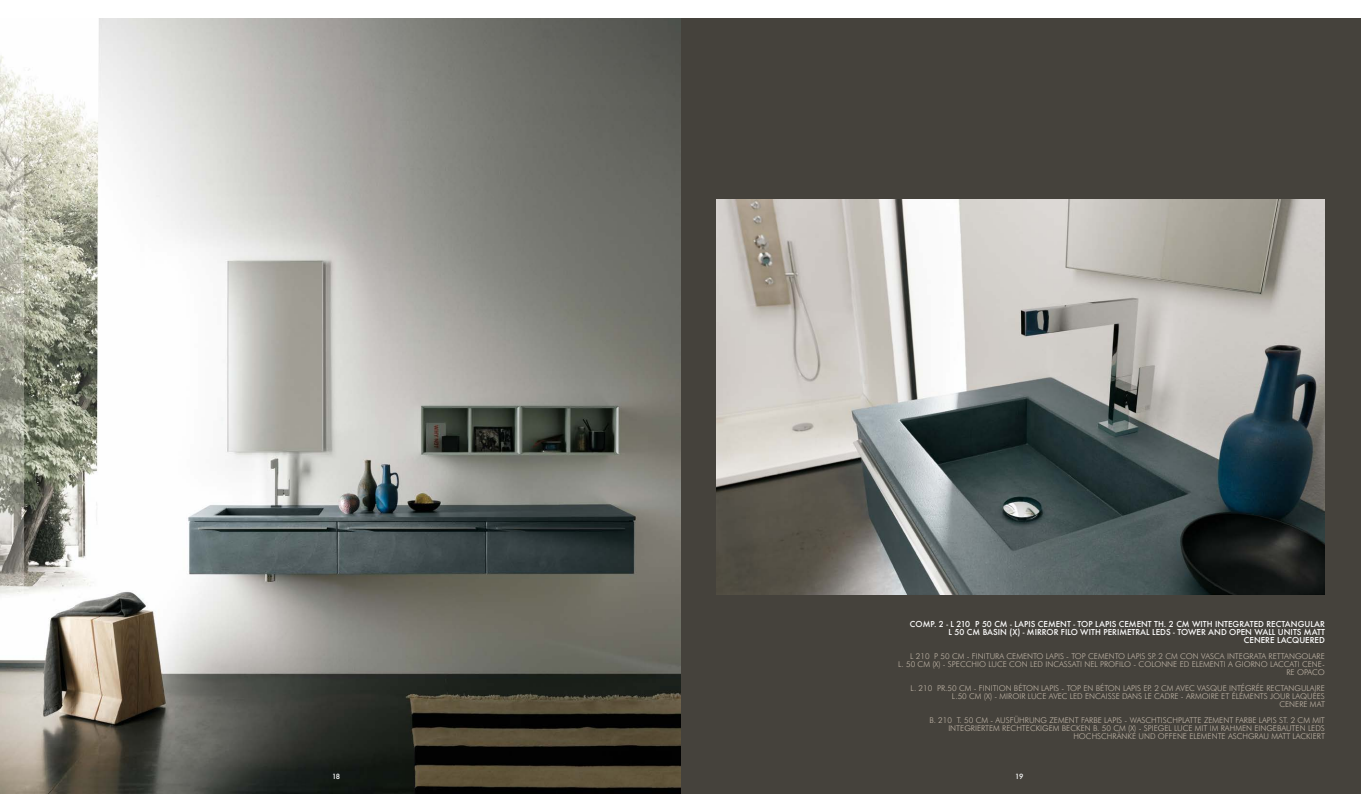
<style>
.page{position:relative;width:1361px;height:794px;background:#fff}
.page>*{position:absolute;margin:0;border:0;box-sizing:border-box;transform-origin:0 0}
.t1{font:300 8px/8px "Futura BT";color:#c2b7a9;text-align:right}
.t2{font:500 8px/8px "Futura";color:#fff;text-align:right}
.t3{font:500 7px "Futura";color:#fff}
</style>
<div class="page">
<div style="left:680px;top:18px;width:681px;height:776px;background:#45423c"></div>
<img style="left:0;top:18px;width:680px;height:776px">
<img style="left:716px;top:199px;width:609px;height:395px">
<p class="t2" style="left:910px;top:619px;width:416px">COMP. 2 - L 210 P 50 CM - LAPIS CEMENT - TOP LAPIS CEMENT TH. 2 CM WITH INTEGRATED RECTANGULAR<br>L 50 CM BASIN (X) - MIRROR FILO WITH PERIMETRAL LEDS - TOWER AND OPEN WALL UNITS MATT<br>CENERE LACQUERED</p>
<p class="t1" style="left:910px;top:652px;width:71px">L 210 P 50 CM - FINITURA</p>
<p class="t1" style="left:1006px;top:652px;width:94px">CEMENTO LAPIS - TOP CEMENTO</p>
<p class="t1" style="left:1127px;top:652px;width:60px">LAPIS SP. 2 CM CON</p>
<p class="t1" style="left:1201px;top:652px;width:6px">VASCA</p>
<p class="t1" style="left:1227px;top:652px;width:6px">INTEGRATA</p>
<p class="t1" style="left:1268px;top:652px;width:6px">RETTANGOLARE</p>
<p class="t1" style="left:898px;top:660px;width:60px">L. 50 CM (X) - SPECCHIO</p>
<p class="t1" style="left:988px;top:660px;width:28px">LUCE CON</p>
<p class="t1" style="left:1030px;top:660px;width:5px">LED</p>
<p class="t1" style="left:1045px;top:660px;width:5px">INCASSATI</p>
<p class="t1" style="left:1084px;top:660px;width:6px">NEL</p>
<p class="t1" style="left:1100px;top:660px;width:6px">PROFILO</p>
<p class="t1" style="left:1133px;top:660px;width:18px">- COLONNE</p>
<p class="t1" style="left:1179px;top:660px;width:18px">ED ELEMENTI</p>
<p class="t1" style="left:1228px;top:660px;width:14px">A GIORNO</p>
<p class="t1" style="left:1270px;top:660px;width:6px">LACCATI</p>
<p class="t1" style="left:1286px;top:660px;width:40px">CENE-<br>RE OPACO</p>
<p class="t1" style="left:910px;top:684px;width:78px">L. 210 PR.50 CM - FINITION</p>
<p class="t1" style="left:1014px;top:684px;width:6px">BÉTON</p>
<p class="t1" style="left:1041px;top:684px;width:5px">LAPIS</p>
<p class="t1" style="left:1061px;top:684px;width:11px">- TOP</p>
<p class="t1" style="left:1083px;top:684px;width:23px">EN BÉTON</p>
<p class="t1" style="left:1123px;top:684px;width:8px">LAPIS</p>
<p class="t1" style="left:1143px;top:684px;width:39px">EP. 2 CM AVEC</p>
<p class="t1" style="left:1197px;top:684px;width:6px">VASQUE</p>
<p class="t1" style="left:1229px;top:684px;width:6px">INTÉGRÉE</p>
<p class="t1" style="left:1266px;top:684px;width:6px">RECTANGULAIRE</p>
<p class="t1" style="left:952px;top:692px;width:60px">L.50 CM (X) - MIROIR</p>
<p class="t1" style="left:1028px;top:692px;width:27px">LUCE AVEC</p>
<p class="t1" style="left:1070px;top:692px;width:5px">LED</p>
<p class="t1" style="left:1085px;top:692px;width:6px">ENCAISSE</p>
<p class="t1" style="left:1122px;top:692px;width:6px">DANS</p>
<p class="t1" style="left:1144px;top:692px;width:16px">LE CADRE</p>
<p class="t1" style="left:1181px;top:692px;width:16px">- ARMOIRE</p>
<p class="t1" style="left:1221px;top:692px;width:16px">ET ÉLÉMENTS</p>
<p class="t1" style="left:1270px;top:692px;width:6px">JOUR</p>
<p class="t1" style="left:1279px;top:692px;width:47px;text-align:left;text-indent:13px">LAQUÉES<br>CENERE MAT</p>
<p class="t1" style="left:929px;top:716px;width:397px">B. 210 T. 50 CM - AUSFÜHRUNG ZEMENT FARBE LAPIS - WASCHTISCHPLATTE ZEMENT FARBE LAPIS ST. 2 CM MIT<br>INTEGRIERTEM RECHTECKIGEM BECKEN B. 50 CM (X) - SPIEGEL LUCE MIT IM RAHMEN EINGEBAUTEN LEDS<br>HOCHSCHRÄNKE UND OFFENE ELEMENTE ASCHGRAU MATT LACKIERT</p>
<p class="t3" style="left:332px;top:771px;width:10px">18</p>
<p class="t3" style="left:1015px;top:771px;width:10px">19</p>
</div>
